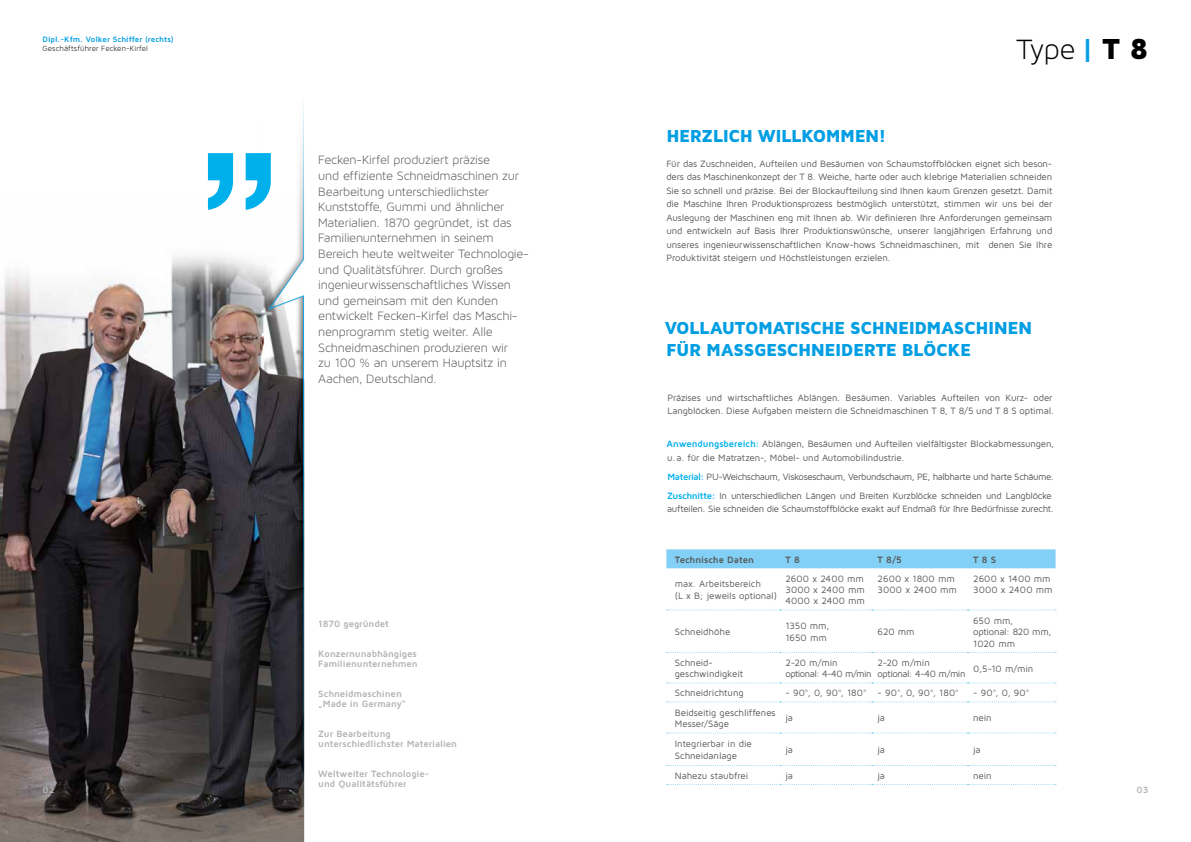
<style>
.page{position:relative;width:1191px;height:842px;background:#fff}
.page>*{position:absolute;margin:0;border:0;box-sizing:border-box;transform-origin:0 0}
.t1{font:30px "Maven Pro Light 300";color:#000}
.t2{font:900 18px/21.6px "Maven Pro";letter-spacing:-.03em;color:#009ee3}
.t3{font:13px/15.6px "Maven Pro Light 300";letter-spacing:-.02em;color:#565656}
.t4{font:9.5px/13.5px "Maven Pro";letter-spacing:-.015em;color:#565656}
.t5{font:9.5px/19.2px "Maven Pro";letter-spacing:-.035em;color:#565656}
.t6{font:700 9.5px/10px "Maven Pro";letter-spacing:-.005em;color:#b1b2b3}
.t7{font:9.5px/11.4px "Maven Pro";letter-spacing:.01em;color:#565656}
.t8{font:9.5px/11.4px "Maven Pro";letter-spacing:-.055em;color:#565656}
.t9{font:9.5px/11.4px "Maven Pro";letter-spacing:-.045em;color:#565656}
.t10{font:700 9.5px "Maven Pro";letter-spacing:.005em;color:#565656}
.t11{font:700 8px "Maven Pro";letter-spacing:.01em;color:#009ee3}
.t12{font:8px "Maven Pro Light 300";letter-spacing:.015em;color:#000}
.s1{font-family:"Maven Pro";font-weight:700;color:#009ee3}
.s2{font-family:"Maven Pro";font-weight:900}
.s3{font-weight:700;color:#00b0eb}
</style>
<div class="page">
<img style="left:0;top:198px;width:208px;height:644px">
<svg style="left:208px;top:103px;width:96px;height:739px"></svg>
<div style="left:666px;top:549px;width:389px;height:19px;background:#82d0f5"></div>
<svg style="left:667px;top:609px;width:389px;height:1px"></svg>
<svg style="left:667px;top:652px;width:389px;height:1px"></svg>
<svg style="left:667px;top:682px;width:389px;height:1px"></svg>
<svg style="left:667px;top:701px;width:389px;height:1px"></svg>
<svg style="left:667px;top:732px;width:389px;height:1px"></svg>
<svg style="left:667px;top:765px;width:389px;height:1px"></svg>
<svg style="left:667px;top:784px;width:389px;height:1px"></svg>
<p class="t11" style="left:43px;top:34px;width:133px">Dipl.-Kfm. Volker Schiffer (rechts)</p>
<p class="t12" style="left:43px;top:44px;width:107px">Geschäftsführer Fecken-Kirfel</p>
<p class="t3" style="left:318px;top:152px;width:213px">Fecken-Kirfel produziert präzise<br>und effiziente Schneidmaschinen zur Bearbeitung unterschiedlichster Kunststoffe, Gummi und ähnlicher Materialien. 1870 gegründet, ist das Familienunternehmen in seinem Bereich heute weltweiter Technologie&shy;und Qualitätsführer. Durch großes ingenieurwissenschaftliches Wissen und gemeinsam mit den Kunden entwickelt Fecken-Kirfel das Maschi&shy;nenprogramm stetig weiter. Alle Schneidmaschinen produzieren wir<br>zu 100 % an unserem Hauptsitz in Aachen, Deutschland.</p>
<h1 class="t1" style="left:1016px;top:33px;width:134px">Type <span class="s1">|</span> <span class="s2">T 8</span></h1>
<h2 class="t2" style="left:666px;top:124px;width:221px">HERZLICH WILLKOMMEN!</h2>
<p class="t4" style="left:666px;top:156px;width:387px;text-align:justify">Für das Zuschneiden, Aufteilen und Besäumen von Schaumstoffblöcken eignet sich beson&shy;ders das Maschinenkonzept der T 8. Weiche, harte oder auch klebrige Materialien schneiden Sie so schnell und präzise. Bei der Blockaufteilung sind Ihnen kaum Grenzen gesetzt. Damit die Maschine Ihren Produktionsprozess bestmöglich unterstützt, stimmen wir uns bei der Auslegung der Maschinen eng mit Ihnen ab. Wir definieren Ihre Anforderungen gemeinsam und entwickeln auf Basis Ihrer Produktionswünsche, unserer langjährigen Erfahrung und unseres ingenieurwissenschaftlichen Know-hows Schneidmaschinen, mit denen Sie Ihre Produktivität steigern und Höchstleistungen erzielen.</p>
<h2 class="t2" style="left:664px;top:317px;width:369px">VOLLAUTOMATISCHE SCHNEIDMASCHINEN<br>FÜR MASSGESCHNEIDERTE BLÖCKE</h2>
<p class="t4" style="left:667px;top:390px;width:388px">Präzises und wirtschaftliches Ablängen. Besäumen. Variables Aufteilen von Kurz- oder<br>Langblöcken. Diese Aufgaben meistern die Schneidmaschinen T 8, T 8/5 und T 8 S optimal.</p>
<p class="t4" style="left:666px;top:437px;width:389px"><span class="s3">Anwendungsbereich:</span> Ablängen, Besäumen und Aufteilen vielfältigster Blockabmessungen, u.a. für die Matratzen-, Möbel- und Automobilindustrie.</p>
<p class="t5" style="left:667px;top:466px;width:388px"><span class="s3">Material:</span> PU-Weichschaum, Viskoseschaum, Verbundschaum, PE, halbharte und harte Schäume.<br><span class="s3">Zuschnitte:</span> In unterschiedlichen Längen und Breiten Kurzblöcke schneiden und Langblöcke</p>
<p class="t5" style="left:667px;top:499px;width:388px">aufteilen. Sie schneiden die Schaumstoffblöcke exakt auf Endmaß für Ihre Bedürfnisse zurecht.</p>
<p class="t10" style="left:675px;top:553px;width:81px">Technische Daten</p>
<p class="t10" style="left:785px;top:553px;width:16px">T 8</p>
<p class="t10" style="left:877px;top:553px;width:26px">T 8/5</p>
<p class="t10" style="left:973px;top:553px;width:25px">T 8 S</p>
<p class="t4" style="left:675px;top:578px;width:104px;line-height:11.4px">max. Arbeitsbereich<br>(L x B; jeweils optional)</p>
<p class="t4" style="left:785px;top:572px;width:81px;line-height:11.4px;text-align:justify">2600 x 2400 mm 3000 x 2400 mm 4000 x 2400 mm</p>
<p class="t7" style="left:877px;top:572px;width:81px">2600 x 1800 mm<br>3000 x 2400 mm</p>
<p class="t7" style="left:973px;top:572px;width:81px">2600 x 1400 mm<br>3000 x 2400 mm</p>
<p class="t4" style="left:675px;top:625px;width:57px">Schneidhöhe</p>
<p class="t4" style="left:785px;top:620px;width:45px;line-height:11.4px">1350 mm,<br>1650 mm</p>
<p class="t4" style="left:877px;top:625px;width:39px">620 mm</p>
<p class="t4" style="left:973px;top:614px;width:80px;line-height:11.4px">650 mm, optional: 820 mm,<br>1020 mm</p>
<p class="t4" style="left:675px;top:657px;width:70px;line-height:11.4px">Schneid&shy;geschwindigkeit</p>
<p class="t8" style="left:785px;top:657px;width:88px">2-20 m/min optional: 4-40 m/min</p>
<p class="t9" style="left:877px;top:657px;width:89px">2-20 m/min optional: 4-40 m/min</p>
<p class="t4" style="left:973px;top:661px;width:62px">0,5-10 m/min</p>
<p class="t4" style="left:675px;top:686px;width:70px">Schneidrichtung</p>
<p class="t7" style="left:785px;top:687px;width:175px">- 90°, 0, 90°, 180° - 90°, 0, 90°, 180°</p>
<p class="t4" style="left:973px;top:686px;width:58px">- 90°, 0, 90°</p>
<p class="t4" style="left:675px;top:706px;width:102px;line-height:11.4px">Beidseitig geschliffenes<br>Messer/Säge</p>
<p class="t4" style="left:785px;top:711px;width:9px">ja</p>
<p class="t4" style="left:877px;top:711px;width:9px">ja</p>
<p class="t4" style="left:973px;top:711px;width:20px">nein</p>
<p class="t4" style="left:675px;top:738px;width:78px;line-height:11.4px">Integrierbar in die<br>Schneidanlage</p>
<p class="t4" style="left:785px;top:743px;width:9px">ja</p>
<p class="t4" style="left:877px;top:743px;width:9px">ja</p>
<p class="t4" style="left:973px;top:743px;width:9px">ja</p>
<p class="t4" style="left:675px;top:768px;width:75px">Nahezu staubfrei</p>
<p class="t4" style="left:785px;top:768px;width:9px">ja</p>
<p class="t4" style="left:877px;top:768px;width:9px">ja</p>
<p class="t4" style="left:973px;top:768px;width:20px">nein</p>
<p class="t6" style="left:318px;top:618px;width:72px">1870 gegründet</p>
<p class="t6" style="left:318px;top:648px;width:101px">Konzernunabhängiges<br>Familienunternehmen</p>
<p class="t6" style="left:318px;top:688px;width:89px">Schneidmaschinen „Made in Germany“</p>
<p class="t6" style="left:318px;top:728px;width:140px">Zur Bearbeitung unterschiedlichster Materialien</p>
<p class="t6" style="left:318px;top:768px;width:113px">Weltweiter Technologie&shy;und Qualitätsführer</p>
<p class="t6" style="left:43px;top:784px;width:13px">02</p>
<p class="t6" style="left:1136px;top:784px;width:13px">03</p>
</div>
